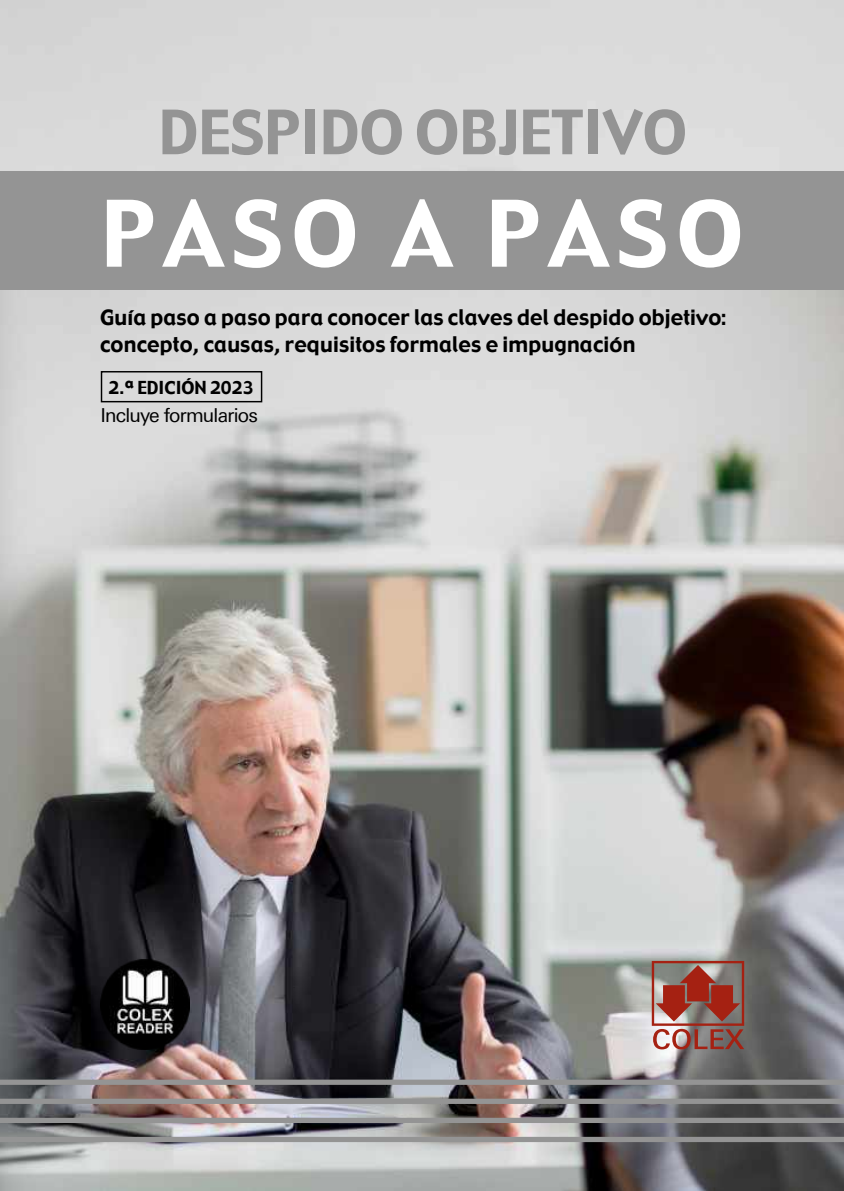
<style>
.page{position:relative;width:844px;height:1191px;background:#fff}
.page>*{position:absolute;margin:0;border:0;box-sizing:border-box;transform-origin:0 0}
.t1{font:89.25px "Gadget";letter-spacing:.1em;color:#fff}
.t2{font:59.5px "Gadget";color:#949494}
.t3{font:21px/26.2px "Gadget";letter-spacing:.01em;color:#000}
.t4{font:19.25px "Univers Next Pro";letter-spacing:-.04em;color:#000}
.t5{font:17.5px "Gadget";color:#000}
</style>
<div class="page">
<img style="left:0;top:290px;width:843px;height:901px">
<div style="left:0;top:172px;width:843px;height:118px;background:#949494"></div>
<svg style="left:651px;top:961px;width:93px;height:88px;background:#9e655d"></svg>
<div style="left:101px;top:371px;width:161px;height:31px;border:1px solid #000"></div>
<img style="left:100px;top:959px;width:90px;height:90px">
<div style="left:0;top:1136px;width:843px;height:6px;background:#949494"></div>
<div style="left:0;top:1117px;width:843px;height:6px;background:#949494"></div>
<div style="left:0;top:1098px;width:843px;height:6px;background:#949494"></div>
<div style="left:0;top:1079px;width:843px;height:5px;background:#949494"></div>
<h2 class="t2" style="left:158px;top:94px;width:530px">DESPIDO OBJETIVO</h2>
<h1 class="t1" style="left:101px;top:176px;width:643px">PASO A PASO</h1>
<p class="t3" style="left:100px;top:305px;width:627px">Guía paso a paso para conocer las claves del despido objetivo: concepto, causas, requisitos formales e impugnación</p>
<p class="t5" style="left:108px;top:376px;width:147px">2.ª EDICIÓN 2023</p>
<p class="t4" style="left:100px;top:404px;width:159px">Incluye formularios</p>
</div>
